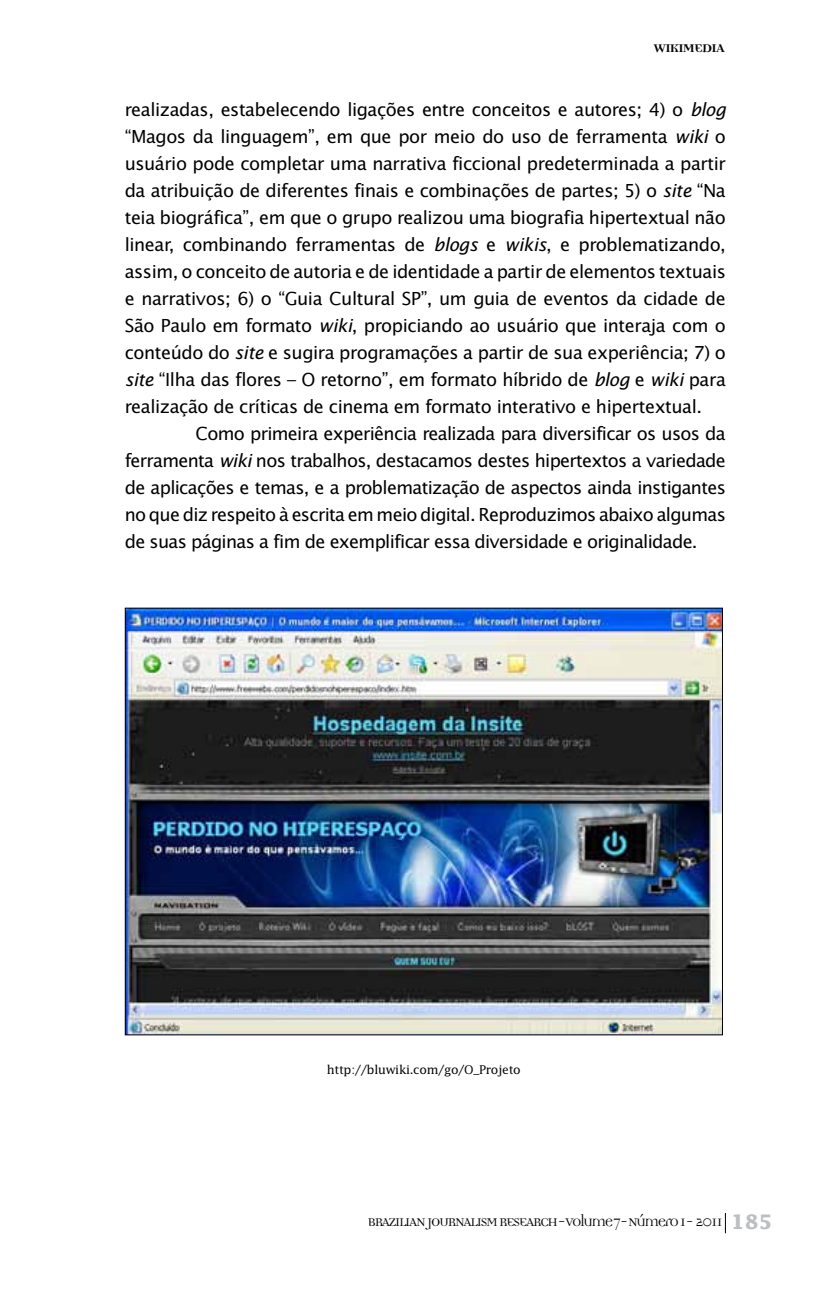
<style>
.page{position:relative;width:828px;height:1293px;background:#fff}
.page>*{position:absolute;margin:0;border:0;box-sizing:border-box;transform-origin:0 0}
.t1{font:18px/27px "Lucida Sans";letter-spacing:-.03em;color:#000;text-align:justify}
.t2{font:18px "Democratica";letter-spacing:-.1em;color:#000}
.t3{font:700 18px "Democratica";letter-spacing:-.075em;color:#000}
.t4{font:12px "Lucida";letter-spacing:-.025em;color:#000}
.s1{font-style:italic}
.s2{font-family:"Lucida";font-weight:700;font-size:20px;color:#bcbec0}
</style>
<div class="page">
<svg style="left:725px;top:1213px;width:1px;height:20px"></svg>
<img style="left:127px;top:609px;width:594px;height:424px">
<p class="t3" style="left:653px;top:39px;width:73px">WIKIMEDIA</p>
<p class="t1" style="left:125px;top:96px;width:603px">realizadas, estabelecendo ligações entre conceitos e autores; 4) o <span class="s1">blog </span>“Magos da linguagem”, em que por meio do uso de ferramenta <span class="s1">wiki</span> o usuário pode completar uma narrativa ficcional predeterminada a partir da atribuição de diferentes finais e combinações de partes; 5) o <span class="s1">site</span> “Na teia biográfica”, em que o grupo realizou uma biografia hipertextual não linear, combinando ferramentas de <span class="s1">blogs</span> e <span class="s1">wikis</span>, e problematizando, assim, o conceito de autoria e de identidade a partir de elementos textuais e narrativos; 6) o “Guia Cultural SP”, um guia de eventos da cidade de São Paulo em formato <span class="s1">wiki</span>, propiciando ao usuário que interaja com o conteúdo do <span class="s1">site</span> e sugira programações a partir de sua experiência; 7) o <span class="s1">site</span> “I lha das flores – O retorno”, em formato híbrido de <span class="s1">blog</span> e <span class="s1">wiki</span> para realização de críticas de cinema em formato interativo e hipertextual.</p>
<p class="t1" style="left:125px;top:420px;width:602px;text-indent:71px">Como primeira experiência realizada para diversificar os usos da ferramenta <span class="s1">wiki</span> nos trabalhos, destacamos destes hipertextos a variedade de aplicações e temas, e a problematização de aspectos ainda instigantes no que diz respeito à escrita em meio digital. Reproduzimos abaixo algumas de suas páginas a fim de exemplificar essa diversidade e originalidade.</p>
<p class="t4" style="left:327px;top:1062px;width:195px">http://bluwiki.com/go/O_Projeto</p>
<p class="t2" style="left:367px;top:1213px;width:407px">BRAZILIAN JOURNALISM RESEARCH - Volume 7 - Número 1 - 2011 <span class="s2">185</span></p>
</div>
